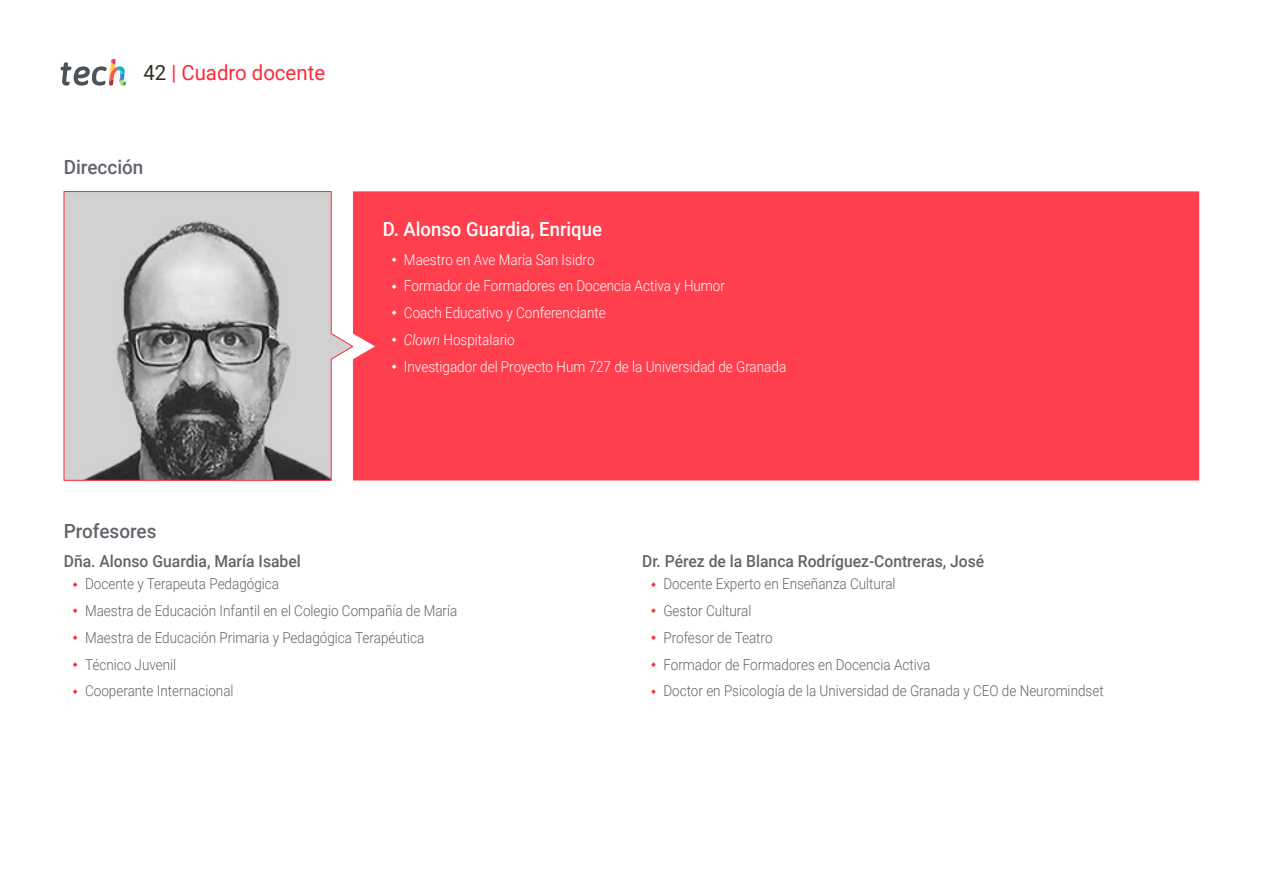
<style>
.page{position:relative;width:1263px;height:893px;background:#fff}
.page>*{position:absolute;margin:0;border:0;box-sizing:border-box;transform-origin:0 0}
.t1{font:21px "Roboto";color:#ff293a}
.t2{font:500 19.5px "Roboto";color:#fff;scale:.95 1}
.t3{font:500 19.5px "Roboto";color:#61646a}
.t4{font:500 16.5px "Roboto";color:#61646a;scale:.95 1}
.t5{font:300 15px/26.7px "Roboto";color:#61646a;scale:.9 1}
.t6{font:300 15px/26.7px "Roboto";color:#fff;scale:.9 1}
.s1{color:#312e20}
.s2{font-style:italic}
</style>
<div class="page">
<svg style="left:64px;top:191px;width:289px;height:290px;background:#b3b1b1"></svg>
<div style="left:353px;top:191px;width:846px;height:289px;background:#ff3e4e"></div>
<svg style="left:61px;top:59px;width:65px;height:27px"></svg>
<svg style="left:392px;top:257px;width:5px;height:5px"></svg>
<svg style="left:392px;top:284px;width:5px;height:5px"></svg>
<svg style="left:392px;top:310px;width:5px;height:5px"></svg>
<svg style="left:392px;top:337px;width:5px;height:5px"></svg>
<svg style="left:392px;top:364px;width:5px;height:5px"></svg>
<h1 class="t1" style="left:144px;top:57px;width:183px"><span class="s1">42</span> | Cuadro docente</h1>
<h2 class="t3" style="left:64px;top:154px;width:81px">Dirección</h2>
<h2 class="t2" style="left:383px;top:215px;width:232px">D. Alonso Guardia, Enrique</h2>
<p class="t6" style="left:404px;top:245px;width:426px">Maestro en Ave María San Isidro<br>Formador de Formadores en Docencia Activa y Humor<br>Coach Educativo y Conferenciante<br><span class="s2">Clown</span> Hospitalario<br>Investigador del Proyecto Hum 727 de la Universidad de Granada</p>
<h2 class="t3" style="left:64px;top:517px;width:94px">Profesores</h2>
<p class="t4" style="left:64px;top:550px;width:251px">Dña. Alonso Guardia, María Isabel</p>
<p class="t5" style="left:85px;top:570px;width:415px">Docente y Terapeuta Pedagógica<br>Maestra de Educación Infantil en el Colegio Compañía de María Maestra de Educación Primaria y Pedagógica Terapéutica Técnico Juvenil<br>Cooperante Internacional</p>
<p class="t4" style="left:642px;top:550px;width:362px">Dr. Pérez de la Blanca Rodríguez-Contreras, José</p>
<p class="t5" style="left:663px;top:570px;width:491px">Docente Experto en Enseñanza Cultural<br>Gestor Cultural<br>Profesor de Teatro<br>Formador de Formadores en Docencia Activa<br>Doctor en Psicología de la Universidad de Granada y CEO de Neuromindset</p>
</div>
